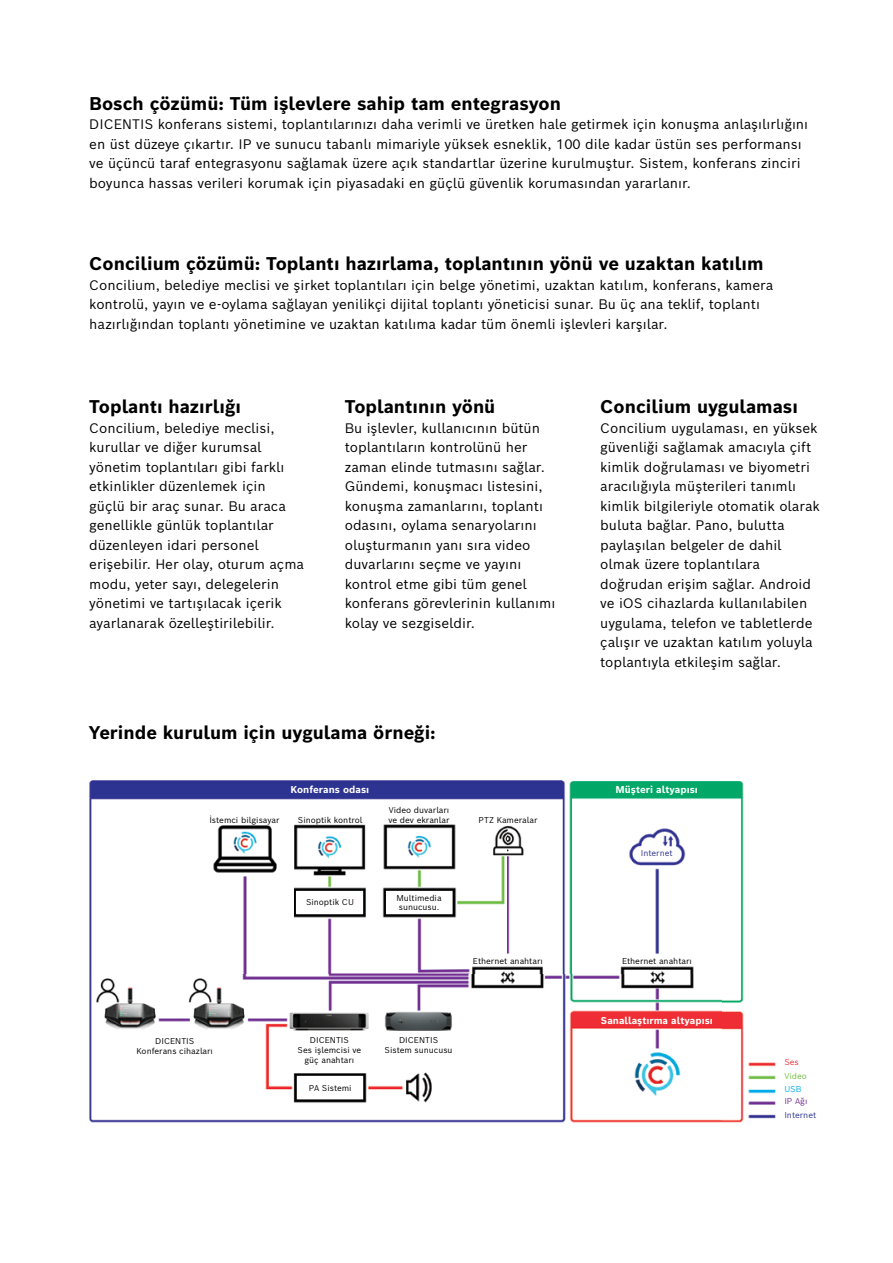
<style>
.page{position:relative;width:893px;height:1263px;background:#fff}
.page>*{position:absolute;margin:0;border:0;box-sizing:border-box;transform-origin:0 0}
.t1{font:700 18px "Bosch Sans";color:#000}
.t2{font:13.5px/19.5px "Bosch Sans";color:#000}
.t3{font:700 9.75px "Bosch Sans";color:#fff}
.t4{font:8.25px/9.9px "Bosch Sans";color:#000;text-align:center}
.t5{font:8.25px "Bosch Sans";color:#2d3391}
.t6{font:8.25px "Bosch Sans";color:#70bf44}
.t7{font:8.25px "Bosch Sans";color:#742e91}
.t8{font:8.25px "Bosch Sans";color:#ee2e34}
.t9{font:8.25px "Bosch Sans";color:#00adec}
</style>
<div class="page">
<img style="left:89px;top:780px;width:695px;height:343px">
<div style="left:224px;top:782px;width:212px;height:14px;background:#2d3391"></div>
<div style="left:572px;top:782px;width:169px;height:14px;background:#00a767"></div>
<div style="left:208px;top:815px;width:73px;height:9px;background:#fff"></div>
<div style="left:288px;top:815px;width:85px;height:9px;background:#fff"></div>
<div style="left:465px;top:815px;width:85px;height:9px;background:#fff"></div>
<div style="left:457px;top:956px;width:102px;height:10px;background:#fff"></div>
<div style="left:604px;top:956px;width:106px;height:10px;background:#fff"></div>
<div style="left:384px;top:801px;width:70px;height:22px;background:#fff"></div>
<div style="left:297px;top:891px;width:66px;height:22px;background:#fff"></div>
<div style="left:297px;top:1076px;width:66px;height:22px;background:#fff"></div>
<div style="left:386px;top:891px;width:66px;height:22px;background:#fff"></div>
<div style="left:117px;top:1033px;width:115px;height:25px;background:#fff"></div>
<div style="left:384px;top:1032px;width:69px;height:37px;background:#fff"></div>
<div style="left:281px;top:1032px;width:97px;height:37px;background:#fff"></div>
<div style="left:637px;top:848px;width:39px;height:9px;background:#fff"></div>
<div style="left:573px;top:1012px;width:168px;height:15px;background:#ee2e34"></div>
<h1 class="t1" style="left:89px;top:91px;width:473px">Bosch çözümü: Tüm işlevlere sahip tam entegrasyon</h1>
<p class="t2" style="left:89px;top:114px;width:720px">DICENTIS konferans sistemi, toplantılarınızı daha verimli ve üretken hale getirmek için konuşma anlaşılırlığını en üst düzeye çıkartır. IP ve sunucu tabanlı mimariyle yüksek esneklik, 100 dile kadar üstün ses performansı ve üçüncü taraf entegrasyonu sağlamak üzere açık standartlar üzerine kurulmuştur. Sistem, konferans zinciri boyunca hassas verileri korumak için piyasadaki en güçlü güvenlik korumasından yararlanır.</p>
<h1 class="t1" style="left:89px;top:252px;width:676px">Concilium çözümü: Toplantı hazırlama, toplantının yönü ve uzaktan katılım</h1>
<p class="t2" style="left:89px;top:275px;width:686px">Concilium, belediye meclisi ve şirket toplantıları için belge yönetimi, uzaktan katılım, konferans, kamera kontrolü, yayın ve e-oylama sağlayan yenilikçi dijital toplantı yöneticisi sunar. Bu üç ana teklif, toplantı hazırlığından toplantı yönetimine ve uzaktan katılıma kadar tüm önemli işlevleri karşılar.</p>
<h1 class="t1" style="left:89px;top:394px;width:153px">Toplantı hazırlığı</h1>
<p class="t2" style="left:89px;top:417px;width:216px">Concilium, belediye meclisi, kurullar ve diğer kurumsal yönetim toplantıları gibi farklı etkinlikler düzenlemek için güçlü bir araç sunar. Bu araca genellikle günlük toplantılar düzenleyen idari personel erişebilir. Her olay, oturum açma modu, yeter sayı, delegelerin yönetimi ve tartışılacak içerik ayarlanarak özelleştirilebilir.</p>
<h1 class="t1" style="left:345px;top:394px;width:152px">Toplantının yönü</h1>
<p class="t2" style="left:345px;top:417px;width:212px">Bu işlevler, kullanıcının bütün toplantıların kontrolünü her zaman elinde tutmasını sağlar.<br>Gündemi, konuşmacı listesini, konuşma zamanlarını, toplantı odasını, oylama senaryolarını oluşturmanın yanı sıra video duvarlarını seçme ve yayını kontrol etme gibi tüm genel konferans görevlerinin kullanımı kolay ve sezgiseldir.</p>
<h1 class="t1" style="left:89px;top:720px;width:348px">Yerinde kurulum için uygulama örneği:</h1>
<h1 class="t1" style="left:600px;top:394px;width:199px">Concilium uygulaması</h1>
<p class="t2" style="left:600px;top:417px;width:221px">Concilium uygulaması, en yüksek güvenliği sağlamak amacıyla çift kimlik doğrulaması ve biyometri aracılığıyla müşterileri tanımlı kimlik bilgileriyle otomatik olarak buluta bağlar. Pano, bulutta paylaşılan belgeler de dahil olmak üzere toplantılara doğrudan erişim sağlar. Android ve iOS cihazlarda kullanılabilen uygulama, telefon ve tabletlerde çalışır ve uzaktan katılım yoluyla toplantıyla etkileşim sağlar.</p>
<p class="t3" style="left:291px;top:783px;width:80px">Konferans odası</p>
<p class="t3" style="left:616px;top:783px;width:84px">Müşteri altyapısı</p>
<p class="t4" style="left:389px;top:805px;width:63px;text-align:left">Video duvarları ve dev ekranlar</p>
<p class="t4" style="left:209px;top:814px;width:72px">İstemci bilgisayar</p>
<p class="t4" style="left:298px;top:814px;width:66px">Sinoptik kontrol</p>
<p class="t4" style="left:478px;top:814px;width:60px">PTZ Kameralar</p>
<p class="t4" style="left:306px;top:897px;width:49px">Sinoptik CU</p>
<p class="t4" style="left:396px;top:892px;width:47px;text-align:left">Multimedia sunucusu.</p>
<p class="t5" style="left:641px;top:847px;width:33px">Internet</p>
<p class="t4" style="left:473px;top:956px;width:71px">Ethernet anahtarı</p>
<p class="t4" style="left:622px;top:956px;width:71px">Ethernet anahtarı</p>
<p class="t4" style="left:137px;top:1036px;width:78px">DICENTIS<br>Konferans cihazları</p>
<p class="t4" style="left:385px;top:1035px;width:70px">DICENTIS<br>Sistem sunucusu</p>
<p class="t4" style="left:298px;top:1035px;width:65px">DICENTIS<br>Ses işlemcisi ve güç anahtarı</p>
<p class="t4" style="left:309px;top:1082px;width:44px">PA Sistemi</p>
<p class="t3" style="left:601px;top:1013px;width:114px">Sanallaştırma altyapısı</p>
<p class="t8" style="left:784px;top:1057px;width:16px">Ses</p>
<p class="t9" style="left:784px;top:1083px;width:19px">USB</p>
<p class="t6" style="left:784px;top:1070px;width:24px">Video</p>
<p class="t7" style="left:784px;top:1096px;width:25px">IP Ağı</p>
<p class="t5" style="left:784px;top:1109px;width:33px">Internet</p>
</div>
